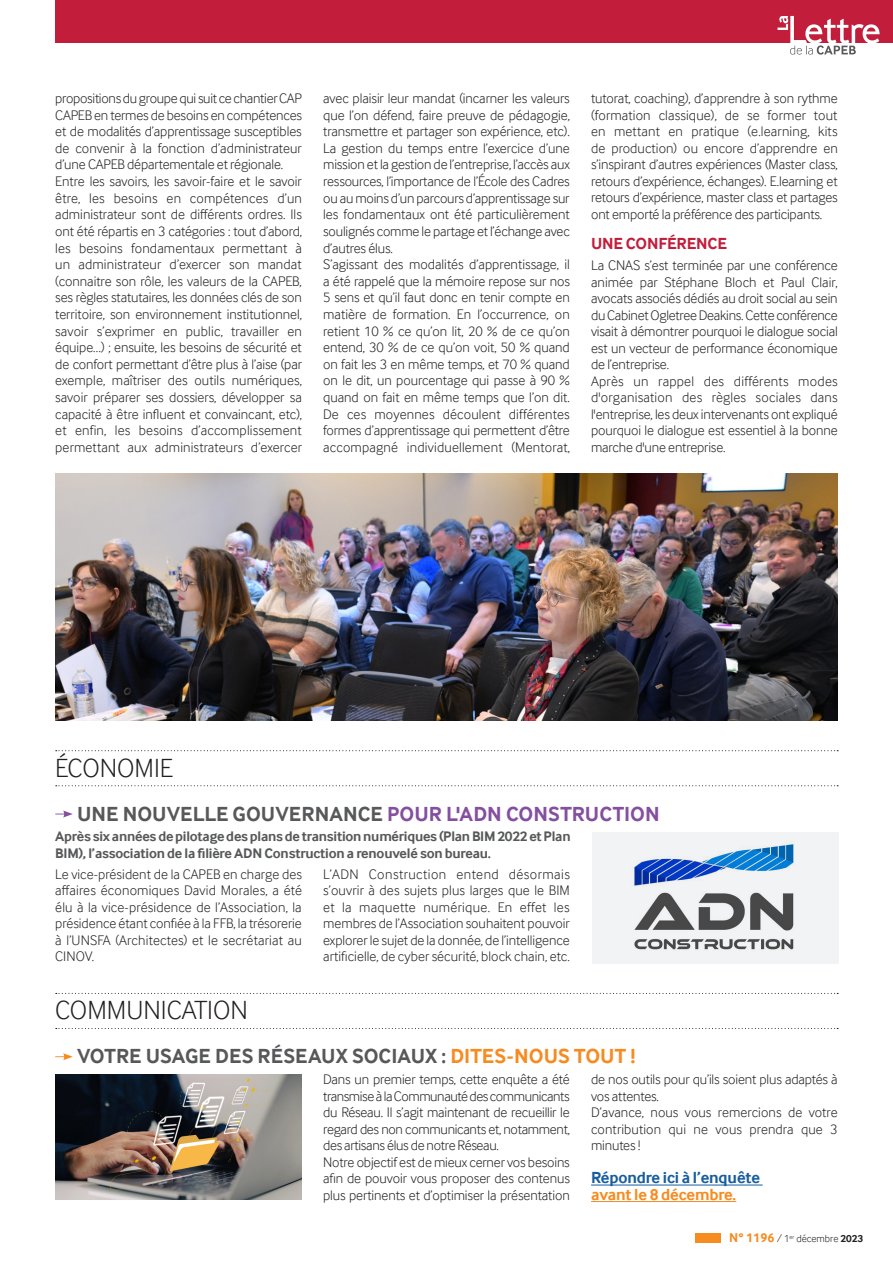
<style>
.page{position:relative;width:893px;height:1263px;background:#fff}
.page>*{position:absolute;margin:0;border:0;box-sizing:border-box;transform-origin:0 0}
.Chap_Paraph{font:300 27px "Inter Face";color:#231f20}
.Titre_article{font:700 21px "Inter Face";letter-spacing:.005em;color:#57585a}
.Textes_ok{font:700 16.5px/16.5px "Inter Face";letter-spacing:-.01em;color:#175d9e}
.Sous-titres_ACTU{font:700 16.5px "Inter Face";letter-spacing:-.01em;color:#c21e3c}
.Textes_ok-2{font:300 14.25px/16.6px "Inter Face";letter-spacing:-.005em;color:#231f20;text-align:justify}
.Textes_ok-3{font:700 14.25px/16.5px "Inter Face";letter-spacing:-.015em;color:#57585a}
.t1{font:300 10.5px "Inter Face";color:#231f20}
.s1{color:#854f9f}
.s2{color:#f68b1f}
.s3{font-weight:700;font-size:13.05px;color:#f68b1f}
.s4{font-weight:700}
</style>
<div class="page">
<img style="left:55px;top:474px;width:783px;height:246px">
<div style="left:55px;top:0;width:838px;height:43px;background:#c21e3c"></div>
<div style="left:696px;top:1233px;width:25px;height:10px;background:#f68b1f"></div>
<svg style="left:777px;top:16px;width:103px;height:39px"></svg>
<svg style="left:56px;top:993px;width:782px;height:1px"></svg>
<svg style="left:56px;top:1028px;width:782px;height:1px"></svg>
<svg style="left:55px;top:1053px;width:18px;height:7px"></svg>
<hr style="left:591px;top:1185px;width:172px;height:1px;background:#175d9e">
<hr style="left:591px;top:1201px;width:145px;height:1px;background:#f68b1f">
<img style="left:55px;top:1074px;width:247px;height:126px">
<svg style="left:56px;top:750px;width:782px;height:1px"></svg>
<svg style="left:56px;top:785px;width:782px;height:1px"></svg>
<svg style="left:55px;top:810px;width:18px;height:7px"></svg>
<div style="left:592px;top:832px;width:247px;height:131px;background:#f2f3f4"></div>
<img style="left:634px;top:844px;width:160px;height:106px">
<p class="Textes_ok-2" style="left:55px;top:90px;width:248px">propositions du groupe qui suit ce chantier CAP CAPEB en termes de besoins en compétences et de modalités d’apprentissage susceptibles de convenir à la fonction d’administrateur d’une CAPEB départementale et régionale.</p>
<p class="Textes_ok-2" style="left:55px;top:173px;width:248px">Entre les savoirs, les savoir-faire et le savoir être, les besoins en compétences d’un administrateur sont de différents ordres. Ils ont été répartis en 3 catégories : tout d’abord, les besoins fondamentaux permettant à un administrateur d’exercer son mandat (connaitre son rôle, les valeurs de la CAPEB, ses règles statutaires, les données clés de son territoire, son environnement institutionnel, savoir s’exprimer en public, travailler en équipe…) ; ensuite, les besoins de sécurité et de confort permettant d’être plus à l’aise (par exemple, maîtriser des outils numériques, savoir préparer ses dossiers, développer sa capacité à être influent et convaincant, etc), et enfin, les besoins d’accomplissement permettant aux administrateurs d’exercer</p>
<p class="Textes_ok-2" style="left:323px;top:90px;width:248px">avec plaisir leur mandat (incarner les valeurs que l’on défend, faire preuve de pédagogie, transmettre et partager son expérience, etc).<br>La gestion du temps entre l’exercice d’une mission et la gestion de l’entreprise, l’accès aux ressources, l’importance de l’École des Cadres ou au moins d’un parcours d’apprentissage sur les fondamentaux ont été particulièrement soulignés comme le partage et l’échange avec d’autres élus.</p>
<p class="Textes_ok-2" style="left:323px;top:256px;width:248px">S’agissant des modalités d’apprentissage, il a été rappelé que la mémoire repose sur nos 5 sens et qu’il faut donc en tenir compte en matière de formation. En l’occurrence, on retient 10 % ce qu’on lit, 20 % de ce qu’on entend, 30 % de ce qu’on voit, 50 % quand on fait les 3 en même temps, et 70 % quand on le dit, un pourcentage qui passe à 90 % quand on fait en même temps que l’on dit.<br>De ces moyennes découlent différentes formes d’apprentissage qui permettent d’être accompagné individuellement (Mentorat,</p>
<p class="Textes_ok-2" style="left:591px;top:90px;width:248px">tutorat, coaching), d’apprendre à son rythme (formation classique), de se former tout en mettant en pratique (e.learning, kits de production) ou encore d’apprendre en s’inspirant d’autres expériences (Master class, retours d’expérience, échanges). E.learning et retours d’expérience, master class et partages ont emporté la préférence des participants.</p>
<p class="Sous-titres_ACTU" style="left:591px;top:234px;width:137px">UNE CONFÉRENCE</p>
<p class="Textes_ok-2" style="left:591px;top:257px;width:248px">La CNAS s’est terminée par une conférence animée par Stéphane Bloch et Paul Clair, avocats associés dédiés au droit social au sein du Cabinet Ogletree Deakins. Cette conférence visait à démontrer pourquoi le dialogue social est un vecteur de performance économique de l’entreprise.</p>
<p class="Textes_ok-2" style="left:591px;top:372px;width:248px">Après un rappel des différents modes d'organisation des règles sociales dans l'entreprise, les deux intervenants ont expliqué pourquoi le dialogue est essentiel à la bonne marche d'une entreprise.</p>
<p class="Chap_Paraph" style="left:55px;top:752px;width:119px">ÉCONOMIE</p>
<p class="Titre_article" style="left:77px;top:801px;width:584px">UNE NOUVELLE GOUVERNANCE <span class="s1">POUR L'ADN CONSTRUCTION</span></p>
<p class="Textes_ok-3" style="left:55px;top:828px;width:517px">Après six années de pilotage des plans de transition numériques (Plan BIM 2022 et Plan<br>BIM), l’association de la filière ADN Construction a renouvelé son bureau.</p>
<p class="Textes_ok-2" style="left:55px;top:865px;width:248px">Le vice-président de la CAPEB en charge des affaires économiques David Morales, a été élu à la vice-présidence de l’Association, la présidence étant confiée à la FFB, la trésorerie à l’UNSFA (Architectes) et le secrétariat au CINOV.</p>
<p class="Textes_ok-2" style="left:323px;top:865px;width:248px">L’ADN Construction entend désormais s’ouvrir à des sujets plus larges que le BIM et la maquette numérique. En effet les membres de l’Association souhaitent pouvoir explorer le sujet de la donnée, de l’intelligence artificielle, de cyber sécurité, block chain, etc.</p>
<p class="Chap_Paraph" style="left:55px;top:995px;width:194px">COMMUNICATION</p>
<p class="Titre_article" style="left:77px;top:1044px;width:560px">VOTRE USAGE DES RÉSEAUX SOCIAUX : <span class="s2">DITES-NOUS TOUT !</span></p>
<p class="Textes_ok-2" style="left:323px;top:1071px;width:248px">Dans un premier temps, cette enquête a été transmise à la Communauté des communicants du Réseau. Il s’agit maintenant de recueillir le regard des non communicants et, notamment, des artisans élus de notre Réseau.</p>
<p class="Textes_ok-2" style="left:323px;top:1153px;width:248px">Notre objectif est de mieux cerner vos besoins afin de pouvoir vous proposer des contenus plus pertinents et d’optimiser la présentation</p>
<p class="Textes_ok-2" style="left:591px;top:1071px;width:248px">de nos outils pour qu’ils soient plus adaptés à vos attentes.</p>
<p class="Textes_ok-2" style="left:591px;top:1104px;width:248px">D’avance, nous vous remercions de votre contribution qui ne vous prendra que 3 minutes !</p>
<p class="Textes_ok" style="left:591px;top:1169px;width:170px">Répondre ici à l’enquête <span class="s2">avant le 8 décembre.</span></p>
<p class="t1" style="left:729px;top:1233px;width:135px"><span class="s3">N° 1196</span> / 1<sup>er</sup> décembre <span class="s4">2023</span></p>
</div>
